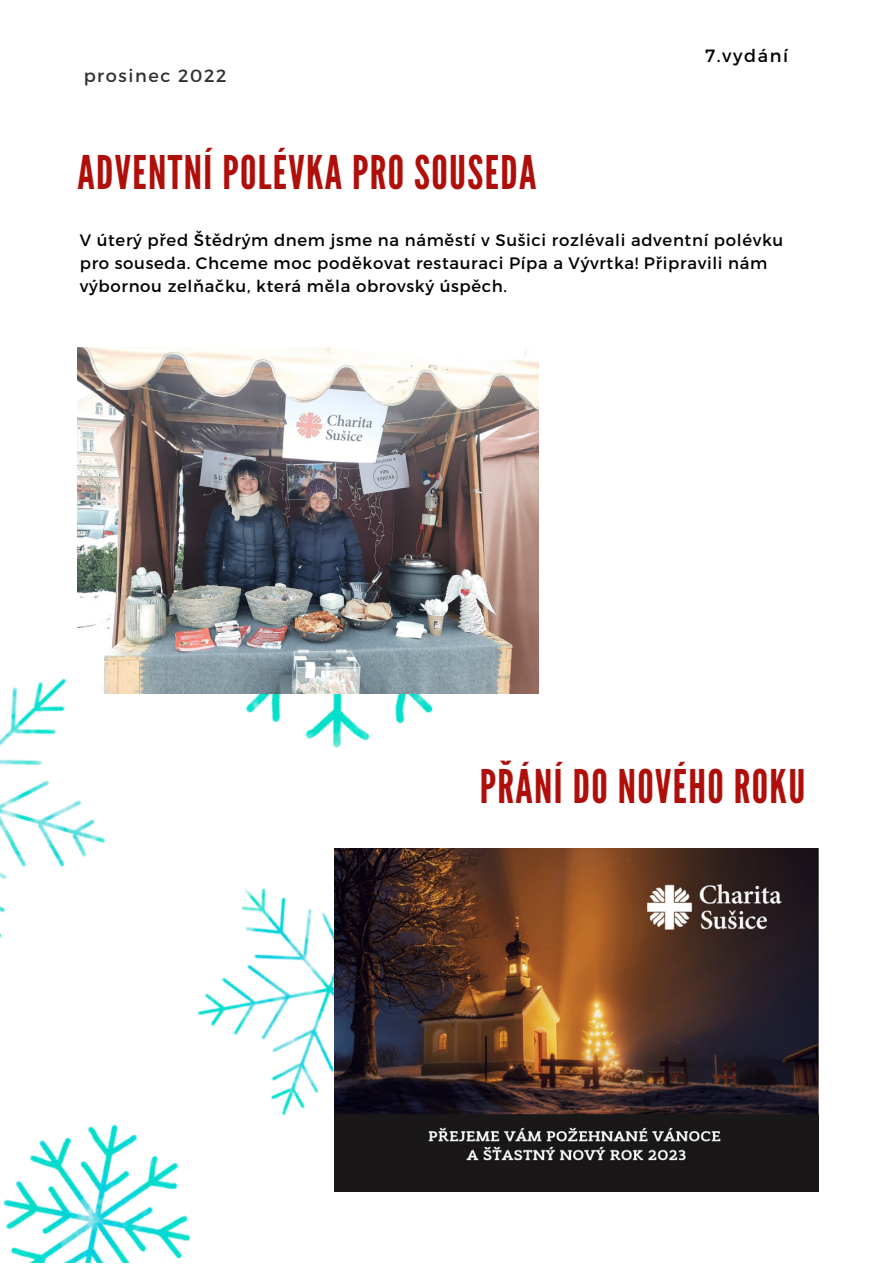
<style>
.page{position:relative;width:893px;height:1264px;background:#fff}
.page>*{position:absolute;margin:0;border:0;box-sizing:border-box;transform-origin:0 0}
.t1{font:46.35px "League Gothic";letter-spacing:.03em;color:#af0f0a}
.t2{font:17.7px "Montserrat";letter-spacing:.09em;color:#323030}
.t3{font:17.7px "Montserrat";letter-spacing:.09em;color:#000}
.t4{font:16.5px/22.6px "Montserrat";letter-spacing:.04em;color:#000}
</style>
<div class="page">
<img style="left:0;top:361px;width:576px;height:901px">
<img style="left:335px;top:848px;width:483px;height:343px">
<img style="left:77px;top:347px;width:461px;height:346px">
<p class="t2" style="left:84px;top:64px;width:144px">prosinec 2022</p>
<h1 class="t1" style="left:77px;top:146px;width:460px">ADVENTNÍ POLÉVKA PRO SOUSEDA</h1>
<p class="t3" style="left:705px;top:44px;width:85px">7.vydání</p>
<p class="t4" style="left:80px;top:228px;width:705px">V úterý před Štědrým dnem jsme na náměstí v Sušici rozlévali adventní polévku pro souseda. Chceme moc poděkovat restauraci Pípa a Vývrtka! Připravili nám výbornou zelňačku, která měla obrovský úspěch.</p>
<h1 class="t1" style="left:479px;top:759px;width:327px">PŘÁNÍ DO NOVÉHO ROKU</h1>
</div>
